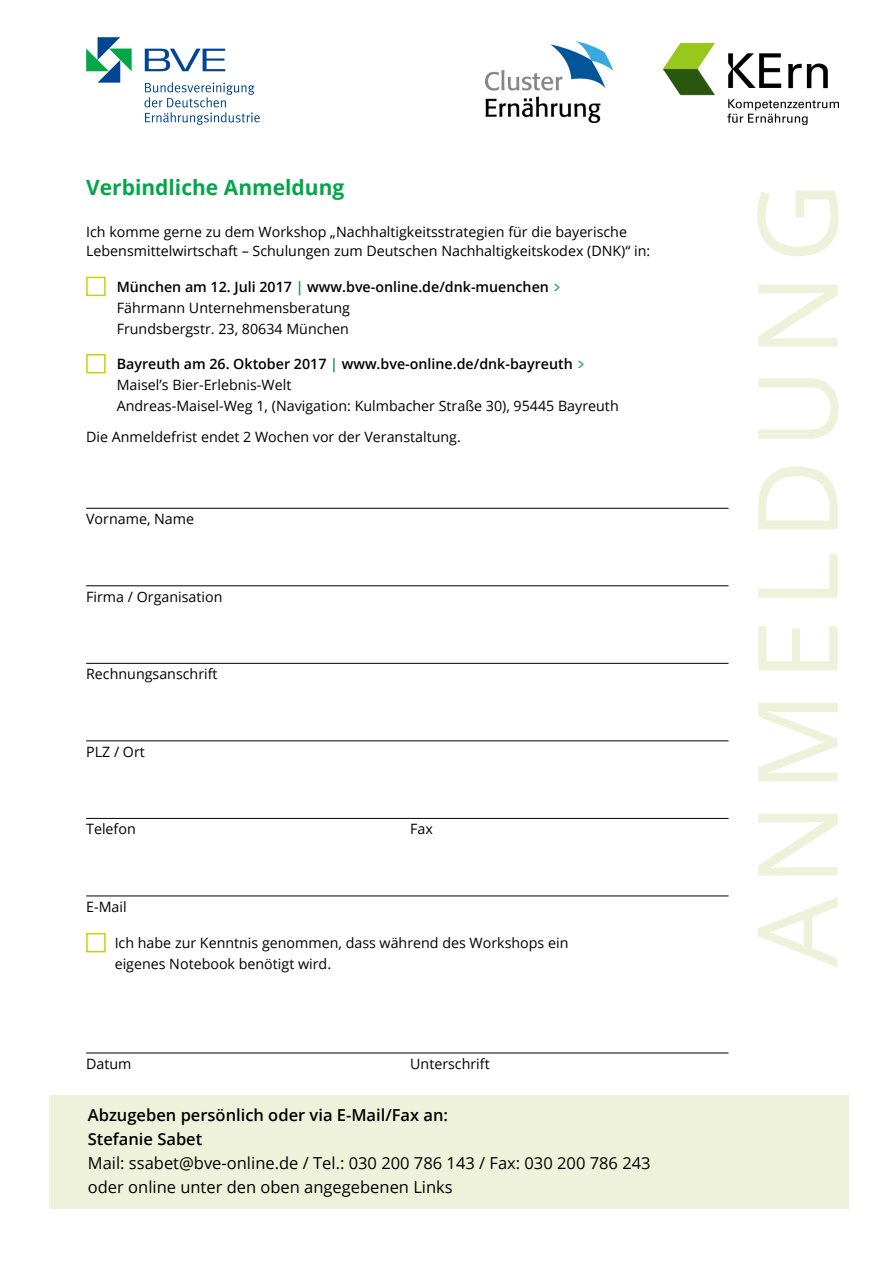
<style>
.page{position:relative;width:893px;height:1263px;background:#fff}
.page>*{position:absolute;margin:0;border:0;box-sizing:border-box;transform-origin:0 0}
.t1{font:110.85px "Open Sans";letter-spacing:.095em;color:#eff2da}
.t2{font:700 21px "Open Sans";color:#04a64a}
.t3{font:16.5px/23.7px "Open Sans";color:#000}
.t4{font:600 16.5px/23.7px "Open Sans";color:#000}
.t5{font:14.25px/21px "Open Sans";color:#000}
.s1{font-weight:600}
.s2{font-weight:600;color:#009936}
.s3{font-family:"Neo Sans";font-weight:500;color:#3ead5a}
.s4{font-weight:600;color:#008f36}
</style>
<div class="page">
<div style="left:50px;top:1095px;width:799px;height:114px;background:#eff2da"></div>
<svg style="left:86px;top:37px;width:46px;height:46px"></svg>
<svg style="left:145px;top:49px;width:80px;height:22px"></svg>
<svg style="left:144px;top:82px;width:116px;height:43px"></svg>
<div style="left:86px;top:277px;width:20px;height:19px;border:2px solid #c8d300"></div>
<div style="left:86px;top:354px;width:20px;height:19px;border:2px solid #c8d300"></div>
<hr style="left:86px;top:508px;width:643px;height:1px;background:#000">
<hr style="left:86px;top:585px;width:643px;height:1px;background:#000">
<hr style="left:86px;top:663px;width:643px;height:1px;background:#000">
<hr style="left:86px;top:741px;width:643px;height:1px;background:#000">
<hr style="left:86px;top:818px;width:643px;height:1px;background:#000">
<hr style="left:86px;top:896px;width:643px;height:1px;background:#000">
<hr style="left:86px;top:1053px;width:643px;height:1px;background:#000">
<div style="left:86px;top:933px;width:20px;height:19px;border:2px solid #c8d300"></div>
<img style="left:486px;top:41px;width:126px;height:82px">
<img style="left:664px;top:43px;width:174px;height:81px">
<h2 class="t2" style="left:86px;top:173px;width:260px">Verbindliche Anmeldung</h2>
<p class="t5" style="left:86px;top:221px;width:566px;line-height:19.5px">Ich komme gerne zu dem Workshop „Nachhaltigkeitsstrategien für die bayerische<br>Lebensmittelwirtschaft – Schulungen zum Deutschen Nachhaltigkeitskodex (DNK)“ in:</p>
<p class="t5" style="left:117px;top:276px;width:446px"><span class="s1">München am 12. Juli 2017</span> <span class="s2">|</span> <span class="s1">www.bve-online.de/dnk-muenchen</span> <span class="s3">&gt;<br></span>Fährmann Unternehmensberatung<br>Frundsbergstr. 23, 80634 München</p>
<p class="t5" style="left:117px;top:353px;width:503px"><span class="s1">Bayreuth am 26. Oktober 2017</span> <span class="s4">|</span> <span class="s1">www.bve-online.de/dnk-bayreuth</span> <span class="s3">&gt;<br></span>Maisel’s Bier-Erlebnis-Welt<br>Andreas-Maisel-Weg 1, (Navigation: Kulmbacher Straße 30), 95445 Bayreuth</p>
<p class="t5" style="left:86px;top:426px;width:376px">Die Anmeldefrist endet 2 Wochen vor der Veranstaltung.</p>
<p class="t5" style="left:86px;top:508px;width:109px">Vorname, Name</p>
<p class="t5" style="left:86px;top:586px;width:138px">Firma / Organisation</p>
<p class="t5" style="left:86px;top:663px;width:133px">Rechnungsanschrift</p>
<p class="t5" style="left:86px;top:741px;width:60px">PLZ / Ort</p>
<p class="t5" style="left:86px;top:818px;width:51px">Telefon</p>
<p class="t5" style="left:410px;top:818px;width:24px">Fax</p>
<p class="t5" style="left:86px;top:896px;width:42px">E-Mail</p>
<p class="t5" style="left:115px;top:932px;width:455px">Ich habe zur Kenntnis genommen, dass während des Workshops ein eigenes Notebook benötigt wird.</p>
<p class="t5" style="left:86px;top:1053px;width:47px">Datum</p>
<p class="t5" style="left:410px;top:1053px;width:81px">Unterschrift</p>
<p class="t4" style="left:88px;top:1103px;width:362px">Abzugeben persönlich oder via E-Mail/Fax an:<br>Stefanie Sabet</p>
<p class="t3" style="left:88px;top:1150px;width:564px">Mail: ssabet@bve-online.de / Tel.: 030 200 786 143 / Fax: 030 200 786 243 oder online unter den oben angegebenen Links</p>
<h1 class="t1" style="left:721px;top:967px;width:787px;rotate:-90deg">ANMELDUNG</h1>
</div>
